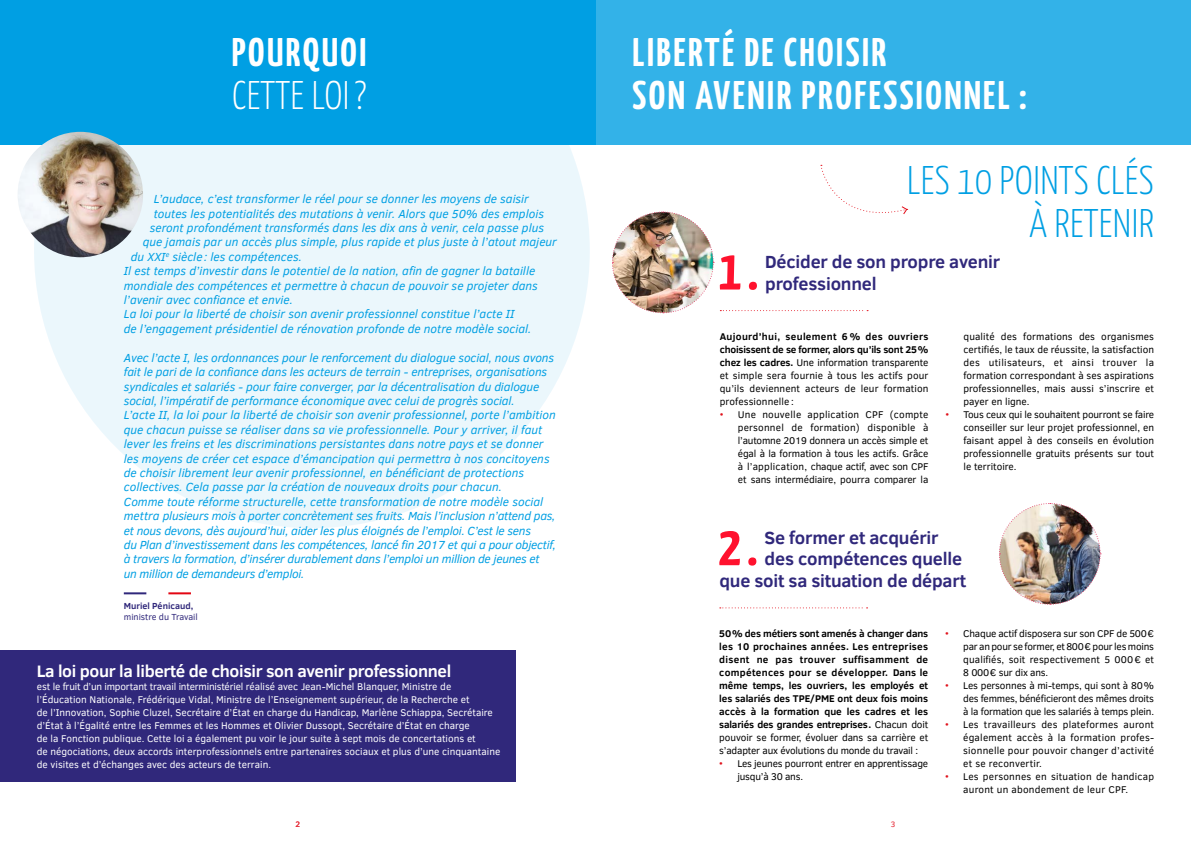
<style>
.page{position:relative;width:1191px;height:842px;background:#fff}
.page>*{position:absolute;margin:0;border:0;box-sizing:border-box;transform-origin:0 0}
.t1{font:700 57px "Yanone Kaffeesatz";color:#ff122e}
.t2{font:700 40px/43px "Yanone Kaffeesatz";letter-spacing:.06em;color:#fff}
.t3{font:300 40px/43px "Yanone Kaffeesatz";letter-spacing:.01em;color:#009fe3;text-align:right}
.t4{font:300 40px "Yanone Kaffeesatz";letter-spacing:.01em;color:#fff}
.t5{font:700 18px/21.6px "Clear Sans";letter-spacing:-.01em;color:#30287b}
.t6{font:700 17px "Clear Sans";letter-spacing:-.02em;color:#fff}
.t7{font:italic 12px/14.4px "Clear Sans";color:#009fe3}
.t8{font:10px/13px "Clear Sans";color:#000;text-align:justify}
.t9{font:10px/13px "Clear Sans";color:#fff}
.t10{font:700 10px/13px "Clear Sans";letter-spacing:-.02em;color:#000;text-align:justify}
.t11{font:10px/13px "Clear Sans";letter-spacing:.02em;color:#000}
.t12{font:10px/13px "Clear Sans";letter-spacing:-.02em;color:#000}
.t13{font:9px "Clear Sans";color:#30287b}
.t14{font:700 9px "Clear Sans";color:#30287b}
.t15{font:8px "Clear Sans";color:#e62a37}
.s1{font-weight:700}
.s2{color:#e0121c}
.s3{font-weight:400}
</style>
<div class="page">
<div style="left:595px;top:0;width:596px;height:145px;background:#33b2e8"></div>
<svg style="left:34px;top:145px;width:556px;height:383px;fill:#ebf7fc"></svg>
<svg style="left:720px;top:310px;width:148px;height:1px"></svg>
<svg style="left:720px;top:607px;width:147px;height:1px"></svg>
<svg style="left:820px;top:165px;width:88px;height:49px"></svg>
<img style="left:612px;top:211px;width:102px;height:102px">
<img style="left:999px;top:503px;width:102px;height:102px">
<div style="left:0;top:0;width:595px;height:145px;background:#009fe3"></div>
<img style="left:18px;top:132px;width:125px;height:125px;border-radius:63px">
<hr style="left:124px;top:592px;width:22px;height:2px;background:#30287b">
<hr style="left:168px;top:592px;width:23px;height:2px;background:#e30613">
<div style="left:0;top:650px;width:515px;height:132px;background:#30287b"></div>
<h2 class="t2" style="left:232px;top:31px;width:136px">POURQUOI</h2>
<h2 class="t4" style="left:232px;top:71px;width:136px">CETTE LOI?</h2>
<p class="t7" style="left:154px;top:192px;width:376px">L’audace, c’est transformer le réel pour se donner les moyens de saisir</p>
<p class="t7" style="left:154px;top:206px;width:392px">toutes les potentialités des mutations à venir. Alors que 50% des emplois</p>
<p class="t7" style="left:150px;top:220px;width:396px">seront profondément transformés dans les dix ans à venir, cela passe plus</p>
<p class="t7" style="left:143px;top:235px;width:415px">que jamais par un accès plus simple, plus rapide et plus juste à l’atout majeur</p>
<p class="t7" style="left:131px;top:249px;width:173px">du XXI<sup>e</sup> siècle: les compétences.</p>
<p class="t7" style="left:124px;top:264px;width:413px">Il est temps d’investir dans le potentiel de la nation, afin de gagner la bataille</p>
<p class="t7" style="left:124px;top:278px;width:415px">mondiale des compétences et permettre à chacun de pouvoir se projeter dans</p>
<p class="t7" style="left:124px;top:292px;width:171px">l’avenir avec confiance et envie.</p>
<p class="t7" style="left:124px;top:307px;width:392px">La loi pour la liberté de choisir son avenir professionnel constitue l’acte II</p>
<p class="t7" style="left:124px;top:321px;width:409px">de l’engagement présidentiel de rénovation profonde de notre modèle social.</p>
<p class="t7" style="left:124px;top:350px;width:433px">Avec l’acte I, les ordonnances pour le renforcement du dialogue social, nous avons fait le pari de la confiance dans les acteurs de terrain - entreprises, organisations syndicales et salariés - pour faire converger, par la décentralisation du dialogue social, l’impératif de performance économique avec celui de progrès social.<br>L’acte II, la loi pour la liberté de choisir son avenir professionnel, porte l’ambition que chacun puisse se réaliser dans sa vie professionnelle. Pour y arriver, il faut lever les freins et les discriminations persistantes dans notre pays et se donner les moyens de créer cet espace d’émancipation qui permettra à nos concitoyens de choisir librement leur avenir professionnel, en bénéficiant de protections collectives. Cela passe par la création de nouveaux droits pour chacun.<br>Comme toute réforme structurelle, cette transformation de notre modèle social mettra plusieurs mois à porter concrètement ses fruits. Mais l’inclusion n’attend pas, et nous devons, dès aujourd’hui, aider les plus éloignés de l’emploi. C’est le sens<br>du Plan d’investissement dans les compétences, lancé fin 2017 et qui a pour objectif, à travers la formation, d’insérer durablement dans l’emploi un million de jeunes et<br>un million de demandeurs d’emploi.</p>
<p class="t14" style="left:124px;top:599px;width:71px">Muriel Pénicaud,</p>
<p class="t13" style="left:124px;top:610px;width:76px">ministre du Travail</p>
<h3 class="t6" style="left:37px;top:658px;width:416px">La loi pour la liberté de choisir son avenir professionnel</h3>
<p class="t9" style="left:37px;top:680px;width:465px">est le fruit d’un important travail interministériel réalisé avec Jean-Michel Blanquer, Ministre de l’Éducation Nationale, Frédérique Vidal, Ministre de l’Enseignement supérieur, de la Recherche et<br>de l’Innovation, Sophie Cluzel, Secrétaire d’État en charge du Handicap, Marlène Schiappa, Secrétaire d’État à l’Égalité entre les Femmes et les Hommes et Olivier Dussopt, Secrétaire d’État en charge<br>de la Fonction publique. Cette loi a également pu voir le jour suite à sept mois de concertations et<br>de négociations, deux accords interprofessionnels entre partenaires sociaux et plus d’une cinquantaine de visites et d’échanges avec des acteurs de terrain.</p>
<h2 class="t2" style="left:632px;top:31px;width:396px">LIBERTÉ DE CHOISIR<br>SON AVENIR PROFESSIONNEL :</h2>
<h2 class="t3" style="left:907px;top:159px;width:248px">LES 10 POINTS CLÉS<br>À RETENIR</h2>
<h1 class="t1" style="left:718px;top:235px;width:41px">1.</h1>
<h3 class="t5" style="left:765px;top:250px;width:236px">Décider de son propre avenir professionnel</h3>
<p class="t8" style="left:720px;top:330px;width:210px"><span class="s1">Aujourd’hui, seulement 6 % des ouvriers choisissent de se former, alors qu’ils sont 25% chez les cadres.</span> Une information transparente et simple sera fournie à tous les actifs pour qu’ils deviennent acteurs de leur formation professionnelle :</p>
<p class="t8" style="left:738px;top:408px;width:192px;text-indent:-18px"><span class="s2">•</span> Une nouvelle application CPF (compte personnel de formation) disponible à l’automne 2019 donnera un accès simple et égal à la formation à tous les actifs. Grâce à l’application, chaque actif, avec son CPF et sans intermédiaire, pourra comparer la</p>
<p class="t8" style="left:963px;top:330px;width:192px">qualité des formations des organismes certifiés, le taux de réussite, la satisfaction des utilisateurs, et ainsi trouver la formation correspondant à ses aspirations professionnelles, mais aussi s’inscrire et payer en ligne.</p>
<p class="t8" style="left:963px;top:408px;width:192px;text-indent:-18px"><span class="s2">•</span> Tous ceux qui le souhaitent pourront se faire conseiller sur leur projet professionnel, en faisant appel à des conseils en évolution professionnelle gratuits présents sur tout le territoire.</p>
<h1 class="t1" style="left:718px;top:510px;width:41px">2.</h1>
<h3 class="t5" style="left:764px;top:526px;width:175px">Se former et acquérir</h3>
<h3 class="t5" style="left:764px;top:547px;width:199px">des compétences quelle</h3>
<h3 class="t5" style="left:719px;top:569px;width:248px">que soit sa situation de départ</h3>
<p class="t10" style="left:719px;top:627px;width:210px">50% des métiers sont amenés à changer dans les 10 prochaines années. Les entreprises disent ne pas trouver suffisamment de compétences pour se développer. Dans le même temps, les ouvriers, les employés et les salariés des TPE/PME ont deux fois moins accès à la formation que les cadres et les salariés des grandes entreprises. <span class="s3">Chacun doit pouvoir se former, évoluer dans sa carrière et s’adapter aux évolutions du monde du travail :</span></p>
<p class="t12" style="left:737px;top:757px;width:192px;text-indent:-18px"><span class="s2">•</span> Les jeunes pourront entrer en apprentissage jusqu’à 30 ans.</p>
<p class="t8" style="left:963px;top:627px;width:192px;text-indent:-18px"><span class="s2">•</span> Chaque actif disposera sur son CPF de 500€ par an pour se former, et 800€ pour les moins qualifiés, soit respectivement 5 000€ et 8 000€ sur dix ans.</p>
<p class="t8" style="left:963px;top:679px;width:192px;text-indent:-18px"><span class="s2">•</span> Les personnes à mi-temps, qui sont à 80% des femmes, bénéficieront des mêmes droits à la formation que les salariés à temps plein.</p>
<p class="t8" style="left:963px;top:718px;width:192px;text-indent:-18px"><span class="s2">•</span> Les travailleurs des plateformes auront également accès à la formation profes&shy;sionnelle pour pouvoir changer d’activité et se reconvertir.</p>
<p class="t11" style="left:963px;top:770px;width:192px;text-indent:-18px"><span class="s2">•</span> Les personnes en situation de handicap auront un abondement de leur CPF.</p>
<p class="t15" style="left:295px;top:819px;width:6px">2</p>
<p class="t15" style="left:891px;top:819px;width:6px">3</p>
</div>
